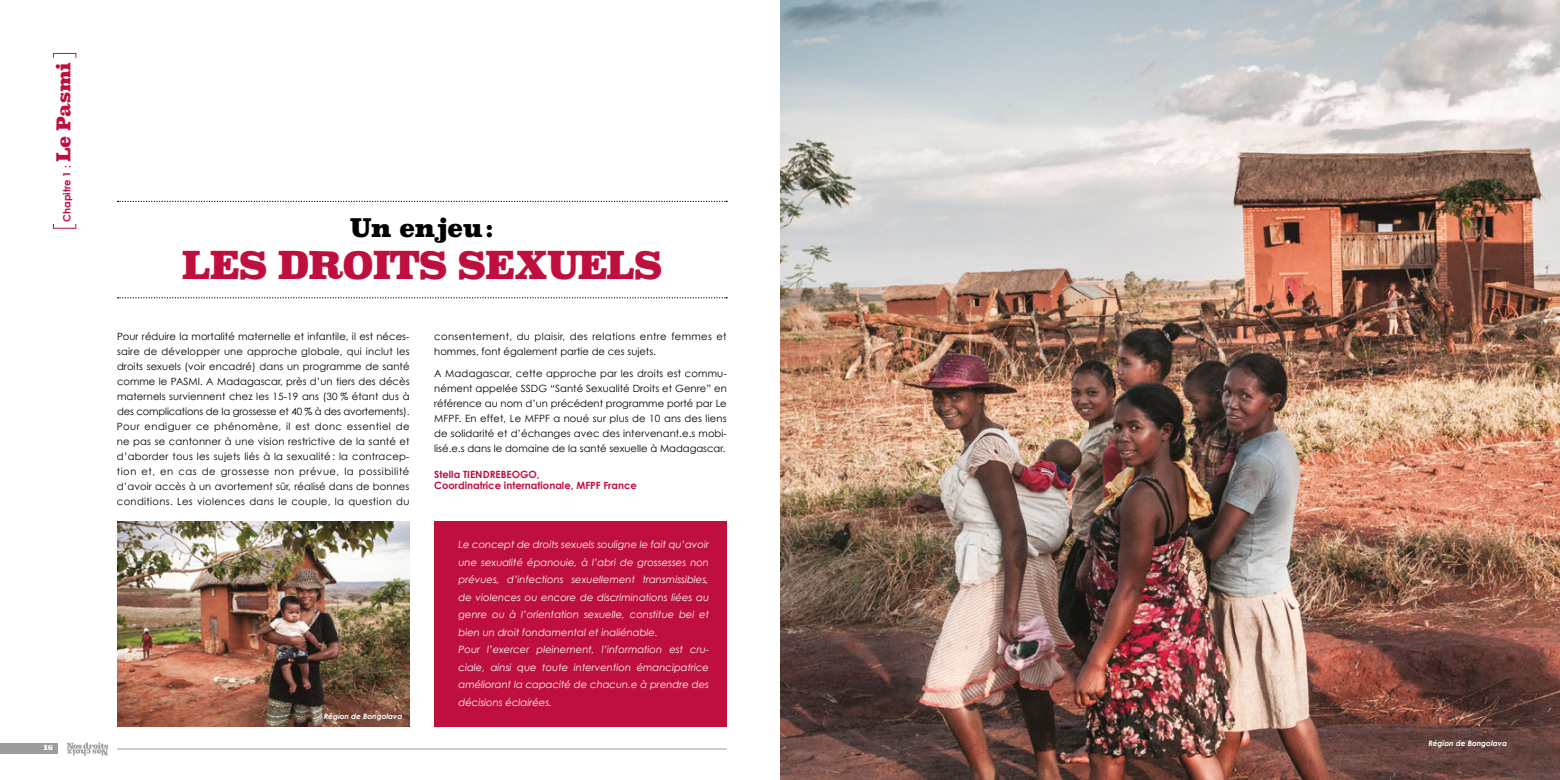
<style>
.page{position:relative;width:1560px;height:780px;background:#fff}
.page>*{position:absolute;margin:0;border:0;box-sizing:border-box;transform-origin:0 0}
.t1{font:900 37.5px "Superclarendon";letter-spacing:-.04em;color:#be0f3f}
.t2{font:900 25px "Superclarendon";letter-spacing:-.03em;color:#000}
.t3{font:10px/15px "Century Gothic";letter-spacing:.03em;color:#000;text-align:justify}
.t4{font:italic 10px/17.5px "Century Gothic";color:#fff}
.t5{font:700 10px/11.2px "Century Gothic";color:#be0f3f}
.t6{font:italic 700 7.5px "Century Gothic";color:#fff}
.t7{font:900 7.5px "Superclarendon";color:#fff}
.s1{font-family:"Superclarendon";font-weight:900;font-size:18.75px}
</style>
<div class="page">
<hr style="left:117px;top:748px;width:609px;height:1px;background:#9d9d9c">
<div style="left:0;top:742px;width:58px;height:11px;background:#9d9d9c"></div>
<svg style="left:67px;top:742px;width:41px;height:13px"></svg>
<img style="left:780px;top:0;width:779px;height:780px">
<svg style="left:118px;top:201px;width:609px;height:1px"></svg>
<svg style="left:118px;top:297px;width:609px;height:1px"></svg>
<div style="left:434px;top:521px;width:292px;height:205px;background:#be0f3f"></div>
<svg style="left:53px;top:53px;width:24px;height:5px"></svg>
<svg style="left:53px;top:224px;width:24px;height:5px"></svg>
<img style="left:117px;top:521px;width:292px;height:205px">
<p class="t5" style="left:61px;top:222px;width:161px;rotate:-90deg">Chapitre 1 : <span class="s1">Le Pasmi</span></p>
<p class="t7" style="left:44px;top:742px;width:11px">16</p>
<h2 class="t2" style="left:349px;top:210px;width:146px">Un enjeu:</h2>
<h1 class="t1" style="left:181px;top:240px;width:482px">LES DROITS SEXUELS</h1>
<p class="t3" style="left:117px;top:328px;width:294px">Pour réduire la mortalité maternelle et infantile, il est néces&shy;saire de développer une approche globale, qui inclut les droits sexuels (voir encadré) dans un programme de santé comme le PASMI. A Madagascar, près d’un tiers des décès maternels surviennent chez les 15-19 ans (30 % étant dus à des complications de la grossesse et 40 % à des avortements).<br>Pour endiguer ce phénomène, il est donc essentiel de ne pas se cantonner à une vision restrictive de la santé et d’aborder tous les sujets liés à la sexualité : la contracep&shy;tion et, en cas de grossesse non prévue, la possibilité d’avoir accès à un avortement sûr, réalisé dans de bonnes conditions. Les violences dans le couple, la question du</p>
<p class="t3" style="left:434px;top:328px;width:294px">consentement, du plaisir, des relations entre femmes et hommes, font également partie de ces sujets.</p>
<p class="t3" style="left:434px;top:365px;width:294px">A Madagascar, cette approche par les droits est commu&shy;nément appelée SSDG “Santé Sexualité Droits et Genre” en référence au nom d’un précédent programme porté par Le MFPF. En effet, Le MFPF a noué sur plus de 10 ans des liens de solidarité et d’échanges avec des intervenant.e.s mobi&shy;lisé.e.s dans le domaine de la santé sexuelle à Madagascar.</p>
<p class="t5" style="left:434px;top:468px;width:204px">Stella TIENDREBEOGO,<br>Coordinatrice internationale, MFPF France</p>
<p class="t6" style="left:324px;top:711px;width:80px">Région de Bongolava</p>
<p class="t4" style="left:458px;top:535px;width:252px">Le concept de droits sexuels souligne le fait qu’avoir une sexualité épanouie, à l’abri de grossesses non prévues, d’infections sexuellement transmissibles, de violences ou encore de discriminations liées au genre ou à l’orientation sexuelle, constitue bel et bien un droit fondamental et inaliénable.<br>Pour l’exercer pleinement, l’information est cru&shy;ciale, ainsi que toute intervention émancipatrice améliorant la capacité de chacun.e à prendre des décisions éclairées.</p>
<p class="t6" style="left:1428px;top:738px;width:80px">Région de Bongolava</p>
</div>
